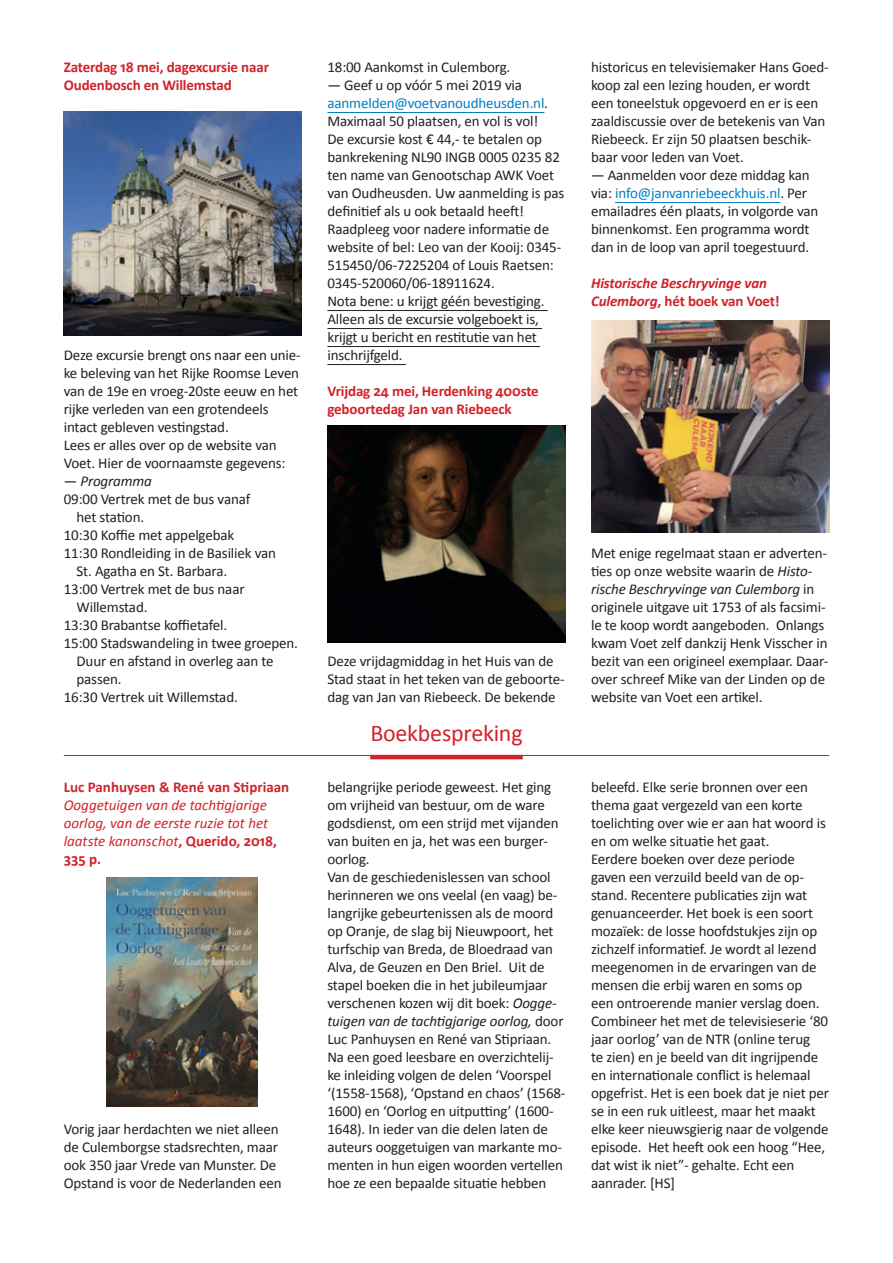
<style>
.page{position:relative;width:893px;height:1263px;background:#fff}
.page>*{position:absolute;margin:0;border:0;box-sizing:border-box;transform-origin:0 0}
.t1{font:24px "Calibri";letter-spacing:-.01em;color:#d1232a}
.t2{font:15px/18px "Calibri";letter-spacing:-.01em;color:#231f20}
.t3{font:700 15px/18px "Calibri";letter-spacing:-.01em;color:#d1232a}
.t4{font:italic 15px/18px "Calibri";color:#d1232a}
.t5{font:italic 700 15px/18px "Calibri";letter-spacing:-.01em;color:#d1232a}
.t6{font:italic 15px "Calibri";letter-spacing:-.01em;color:#231f20}
.s1{font-style:normal}
.s2{font-weight:700;font-style:normal}
.s3{color:#007ec5}
.s4{font-style:italic}
</style>
<div class="page">
<hr style="left:327px;top:112px;width:217px;height:1px;background:#007ec5">
<hr style="left:327px;top:310px;width:221px;height:1px;background:#231f20">
<hr style="left:327px;top:328px;width:215px;height:1px;background:#231f20">
<hr style="left:327px;top:346px;width:213px;height:1px;background:#231f20">
<hr style="left:327px;top:364px;width:79px;height:1px;background:#231f20">
<hr style="left:615px;top:202px;width:165px;height:1px;background:#007ec5">
<hr style="left:370px;top:755px;width:153px;height:4px;background:#d1232a">
<hr style="left:64px;top:755px;width:765px;height:1px;background:#d1232a">
<img style="left:591px;top:321px;width:238px;height:212px">
<img style="left:107px;top:877px;width:150px;height:229px">
<img style="left:327px;top:425px;width:239px;height:217px">
<img style="left:64px;top:112px;width:238px;height:224px">
<p class="t3" style="left:64px;top:58px;width:207px">Zaterdag 18 mei, dagexcursie naar<br>Oudenbosch en Willemstad</p>
<p class="t2" style="left:64px;top:346px;width:238px">Deze excursie brengt ons naar een unie&shy;ke beleving van het Rijke Roomse Leven van de 19e en vroeg-20ste eeuw en het rijke verleden van een grotendeels intact gebleven vestingstad.<br>Lees er alles over op de website van Voet. Hier de voornaamste gegevens:</p>
<p class="t6" style="left:64px;top:471px;width:90px"><span class="s1">—</span> Programma</p>
<p class="t2" style="left:64px;top:490px;width:188px">09:00 Vertrek met de bus vanaf</p>
<p class="t2" style="left:77px;top:508px;width:69px">het station.</p>
<p class="t2" style="left:64px;top:526px;width:172px">10:30 Koffie met appelgebak</p>
<p class="t2" style="left:64px;top:544px;width:214px">11:30 Rondleiding in de Basiliek van</p>
<p class="t2" style="left:77px;top:562px;width:152px">St. Agatha en St. Barbara.</p>
<p class="t2" style="left:64px;top:580px;width:182px">13:00 Vertrek met de bus naar</p>
<p class="t2" style="left:77px;top:598px;width:72px">Willemstad.</p>
<p class="t2" style="left:64px;top:616px;width:165px">13:30 Brabantse koffietafel.</p>
<p class="t2" style="left:64px;top:634px;width:236px">15:00 Stadswandeling in twee groepen.</p>
<p class="t2" style="left:77px;top:652px;width:199px">Duur en afstand in overleg aan te</p>
<p class="t2" style="left:77px;top:670px;width:47px">passen.</p>
<p class="t2" style="left:64px;top:688px;width:176px">16:30 Vertrek uit Willemstad.</p>
<p class="t3" style="left:64px;top:778px;width:227px">Luc Panhuysen &amp; René van Stipriaan</p>
<p class="t4" style="left:64px;top:795px;width:215px">Ooggetuigen van de tachtigjarige oorlog, van de eerste ruzie tot het laatste kanonschot<span class="s2">, Querido, 2018,<br>335 p.</span></p>
<p class="t2" style="left:64px;top:1120px;width:219px">Vorig jaar herdachten we niet alleen de Culemborgse stadsrechten, maar ook 350 jaar Vrede van Munster. De Opstand is voor de Nederlanden een</p>
<p class="t2" style="left:327px;top:58px;width:184px">18:00 Aankomst in Culemborg.</p>
<p class="t2" style="left:327px;top:76px;width:239px">— Geef u op vóór 5 mei 2019 via <span class="s3">aanmelden@voetvanoudheusden.nl</span>.<br>Maximaal 50 plaatsen, en vol is vol!<br>De excursie kost € 44,- te betalen op bankrekening NL90 INGB 0005 0235 82 ten name van Genootschap AWK Voet van Oudheusden. Uw aanmelding is pas definitief als u ook betaald heeft!<br>Raadpleeg voor nadere informatie de website of bel: Leo van der Kooij: 0345- 515450/06-7225204 of Louis Raetsen:<br>0345-520060/06-18911624.<br>Nota bene: u krijgt géén bevestiging.<br>Alleen als de excursie volgeboekt is, krijgt u bericht en restitutie van het inschrijfgeld.</p>
<p class="t3" style="left:327px;top:382px;width:213px">Vrijdag 24 mei, Herdenking 400ste geboortedag Jan van Riebeeck</p>
<p class="t2" style="left:591px;top:58px;width:239px">historicus en televisiemaker Hans Goed&shy;koop zal een lezing houden, er wordt een toneelstuk opgevoerd en er is een zaaldiscussie over de betekenis van Van Riebeeck. Er zijn 50 plaatsen beschik&shy;baar voor leden van Voet.</p>
<p class="t2" style="left:591px;top:166px;width:229px">— Aanmelden voor deze middag kan via: <span class="s3">info@janvanriebeeckhuis.nl</span>. Per emailadres één plaats, in volgorde van binnenkomst. Een programma wordt dan in de loop van april toegestuurd.</p>
<p class="t5" style="left:591px;top:274px;width:190px">Historische Beschryvinge van<br>Culemborg<span class="s1">, hét boek van Voet!</span></p>
<p class="t2" style="left:327px;top:652px;width:239px">Deze vrijdagmiddag in het Huis van de<br>Stad staat in het teken van de geboorte&shy;dag van Jan van Riebeeck. De bekende</p>
<h1 class="t1" style="left:370px;top:716px;width:154px">Boekbespreking</h1>
<p class="t2" style="left:591px;top:544px;width:239px">Met enige regelmaat staan er adverten&shy;ties op onze website waarin de <span class="s4">Histo&shy;rische Beschryvinge van Culemborg</span> in originele uitgave uit 1753 of als facsimi&shy;le te koop wordt aangeboden. Onlangs kwam Voet zelf dankzij Henk Visscher in bezit van een origineel exemplaar. Daar&shy;over schreef Mike van der Linden op de website van Voet een artikel.</p>
<p class="t2" style="left:327px;top:778px;width:240px">belangrijke periode geweest. Het ging om vrijheid van bestuur, om de ware godsdienst, om een strijd met vijanden van buiten en ja, het was een burger&shy;oorlog.<br>Van de geschiedenislessen van school herinneren we ons veelal (en vaag) be&shy;langrijke gebeurtenissen als de moord op Oranje, de slag bij Nieuwpoort, het turfschip van Breda, de Bloedraad van Alva, de Geuzen en Den Briel. Uit de stapel boeken die in het jubileumjaar verschenen kozen wij dit boek: <span class="s4">Oogge&shy;tuigen van de tachtigjarige oorlog,</span> door Luc Panhuysen en René van Stipriaan.<br>Na een goed leesbare en overzichtelij&shy;ke inleiding volgen de delen ‘Voorspel ‘(1558-1568), ‘Opstand en chaos’ (1568- 1600) en ‘Oorlog en uitputting’ (1600- 1648). In ieder van die delen laten de auteurs ooggetuigen van markante mo&shy;menten in hun eigen woorden vertellen hoe ze een bepaalde situatie hebben</p>
<p class="t2" style="left:591px;top:778px;width:239px">beleefd. Elke serie bronnen over een thema gaat vergezeld van een korte toelichting over wie er aan hat woord is en om welke situatie het gaat.<br>Eerdere boeken over deze periode gaven een verzuild beeld van de op&shy;stand. Recentere publicaties zijn wat genuanceerder. Het boek is een soort mozaïek: de losse hoofdstukjes zijn op zichzelf informatief. Je wordt al lezend meegenomen in de ervaringen van de mensen die erbij waren en soms op<br>een ontroerende manier verslag doen.<br>Combineer het met de televisieserie ‘80 jaar oorlog’ van de NTR (online terug<br>te zien) en je beeld van dit ingrijpende en internationale conflict is helemaal opgefrist. Het is een boek dat je niet per se in een ruk uitleest, maar het maakt elke keer nieuwsgierig naar de volgende episode. Het heeft ook een hoog “Hee, dat wist ik niet”- gehalte. Echt een aanrader. [HS]</p>
</div>
